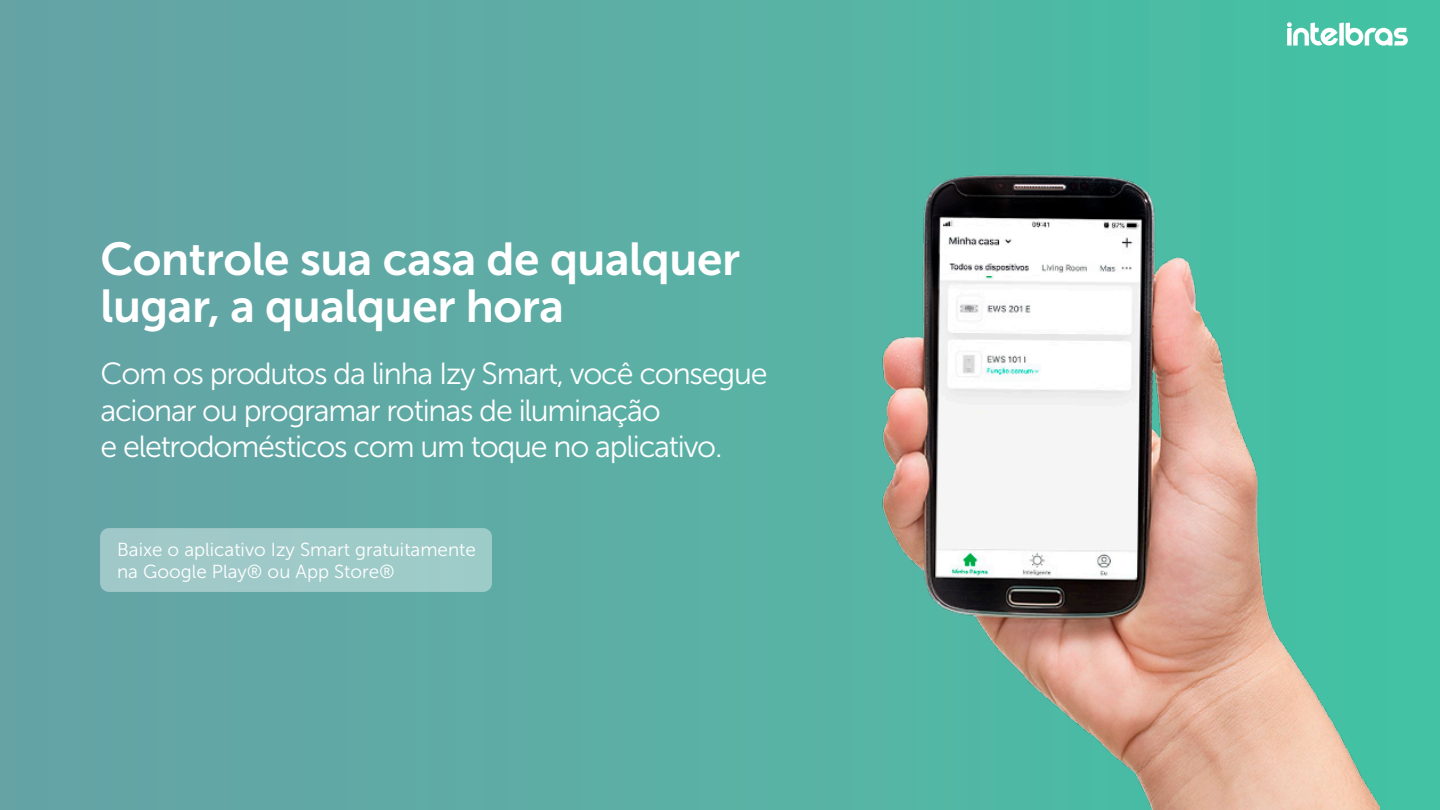
<style>
.page{position:relative;width:1440px;height:810px;background:#fff}
.page>*{position:absolute;margin:0;border:0;box-sizing:border-box;transform-origin:0 0}
.t1{font:45.97px/46.7px "Museo Sans 700";letter-spacing:-.01em;color:#fff}
.t2{font:30.53px/36.6px "Museo Sans 300";letter-spacing:-.04em;color:#fff}
.t3{font:18.83px/22.6px "Museo Sans 300";color:#fff}
</style>
<div class="page">
<div style="left:0;top:0;width:1440px;height:810px;background:linear-gradient(to right,#69a1a6,#44c3a4)"></div>
<svg style="left:1287px;top:22px;width:121px;height:24px"></svg>
<img style="left:813px;top:127px;width:566px;height:683px">
<div style="left:100px;top:528px;width:392px;height:64px;background:#9ecac8;border-radius:9px"></div>
<div style="left:1299px;top:122px;width:141px;height:640px;background:#43c2a3"></div>
<h1 class="t1" style="left:100px;top:236px;width:641px">Controle sua casa de qualquer lugar, a qualquer hora</h1>
<p class="t2" style="left:100px;top:355px;width:669px">Com os produtos da linha Izy Smart, você consegue acionar ou programar rotinas de iluminação<br>e eletrodomésticos com um toque no aplicativo.</p>
<p class="t3" style="left:117px;top:538px;width:360px">Baixe o aplicativo Izy Smart gratuitamente na Google Play® ou App Store®</p>
</div>
